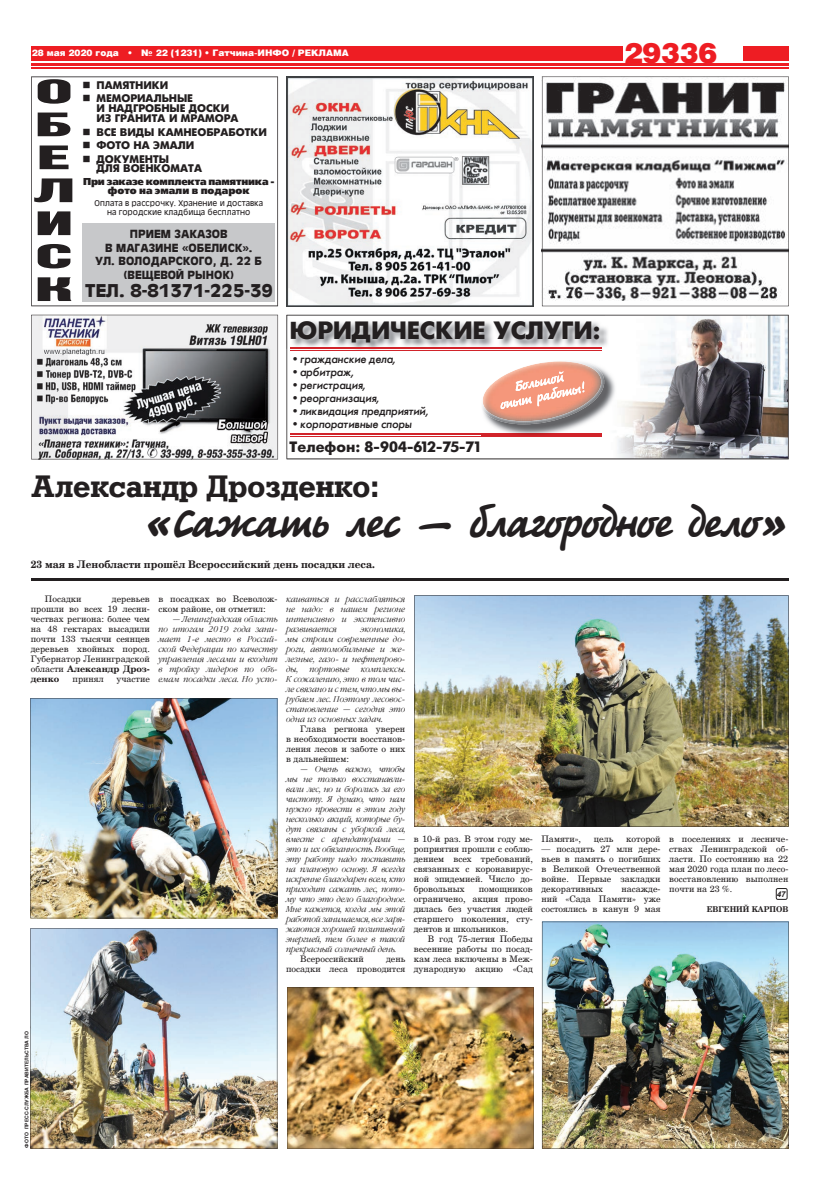
<style>
.page{position:relative;width:820px;height:1191px;background:#fff}
.page>*{position:absolute;margin:0;border:0;box-sizing:border-box;transform-origin:0 0}
.t1{font:40px "Tagir";color:#231f20}
.t2{font:32.9px/32.9px "Bastion X";color:#231f20;text-align:justify;scale:2.33 1}
.t3{font:700 30px "Rodeo";color:#231f20}
.t4{font:900 28px "Helios";color:#ee1d23}
.t5{font:700 24.9px "Gatchina";color:#231f20}
.t6{font:700 18px "Oliver New";color:#231f20}
.t7{font:700 14.9px "Gatchina";color:#231f20}
.t8{font:italic 12px "Gatchina";color:#231f20}
.t9{font:700 11.5px/13.5px "Oliver New";color:#231f20;text-align:center}
.t10{font:11px/13.5px "Gatchina X";color:#231f20}
.t11{font:700 10.5px "Handbook New 95";color:#231f20}
.t12{font:10px/9px "Force X";letter-spacing:-.02em;color:#231f20;text-align:center}
.t13{font:9px/10px "Handbook New";color:#231f20;text-align:justify}
.t14{font:italic 9px/10px "Handbook New";color:#231f20;text-align:justify}
.t15{font:900 9px "Helios";color:#fff}
.t16{font:8px/9px "Oliver New";color:#231f20;text-align:center}
.t17{font:700 8px "Handbook New 95";color:#231f20}
.t18{font:italic 700 8px "Arial";color:#231f20}
.t19{font:700 5px "Helios";color:#231f20}
.s1{font-style:normal}
.s2{font-weight:700}
</style>
<div class="page">
<div style="left:31px;top:46px;width:757px;height:14px;background:#ee1d23"></div>
<div style="left:623px;top:43px;width:119px;height:29px;background:#fff"></div>
<hr style="left:31px;top:64px;width:757px;height:2px;background:#ee1d23">
<hr style="left:31px;top:67px;width:757px;height:1px;background:#ee1d23">
<img style="left:286px;top:77px;width:247px;height:229px">
<svg style="left:31px;top:77px;width:247px;height:229px"></svg>
<svg style="left:286px;top:315px;width:502px;height:144px"></svg>
<svg style="left:31px;top:315px;width:247px;height:144px"></svg>
<svg style="left:541px;top:77px;width:247px;height:229px"></svg>
<img style="left:414px;top:595px;width:374px;height:231px">
<img style="left:287px;top:987px;width:246px;height:161px">
<img style="left:30px;top:698px;width:247px;height:220px">
<img style="left:30px;top:928px;width:247px;height:220px">
<img style="left:541px;top:921px;width:247px;height:227px">
<hr style="left:31px;top:578px;width:757px;height:2px;background:#231f20">
<svg style="left:775px;top:888px;width:12px;height:12px"></svg>
<svg style="left:83px;top:81px;width:7px;height:7px"></svg>
<svg style="left:83px;top:95px;width:7px;height:6px"></svg>
<svg style="left:83px;top:128px;width:7px;height:7px"></svg>
<svg style="left:83px;top:142px;width:7px;height:6px"></svg>
<svg style="left:83px;top:155px;width:7px;height:7px"></svg>
<p class="t15" style="left:32px;top:47px;width:318px">28 мая 2020 года • № 22 (1231) • Гатчина-ИНФО / РЕКЛАМА</p>
<h3 class="t4" style="left:623px;top:35px;width:95px">29336</h3>
<p class="t10" style="left:96px;top:78px;width:98px">ПАМЯТНИКИ<br>МЕМОРИАЛЬНЫЕ</p>
<p class="t10" style="left:96px;top:104px;width:144px;line-height:10px">И НАДГРОБНЫЕ ДОСКИ<br>ИЗ ГРАНИТА И МРАМОРА</p>
<p class="t10" style="left:96px;top:125px;width:172px">ВСЕ ВИДЫ КАМНЕОБРАБОТКИ<br>ФОТО НА ЭМАЛИ<br>ДОКУМЕНТЫ</p>
<p class="t10" style="left:96px;top:162px;width:107px">ДЛЯ ВОЕНКОМАТА</p>
<p class="t12" style="left:83px;top:177px;width:193px">При заказе комплекта памятника - фото на эмали в подарок</p>
<p class="t16" style="left:95px;top:199px;width:170px">Оплата в рассрочку. Хранение и доставка на городские кладбища бесплатно</p>
<p class="t9" style="left:96px;top:228px;width:168px">ПРИЕМ ЗАКАЗОВ<br>В МАГАЗИНЕ «ОБЕЛИСК».<br>УЛ. ВОЛОДАРСКОГО, Д. 22 Б (ВЕЩЕВОЙ РЫНОК)</p>
<h3 class="t6" style="left:85px;top:280px;width:190px">ТЕЛ. 8-81371-225-39</h3>
<h2 class="t2" style="left:33px;top:79px;width:20px">О Б Е Л И С К</h2>
<h3 class="t5" style="left:289px;top:316px;width:312px">ЮРИДИЧЕСКИЕ УСЛУГИ:</h3>
<h3 class="t8" style="left:291px;top:352px;width:106px"><span class="s1">•</span> гражданские дела,</h3>
<h3 class="t8" style="left:291px;top:365px;width:64px"><span class="s1">•</span> арбитраж,</h3>
<h3 class="t8" style="left:291px;top:378px;width:76px"><span class="s1">•</span> регистрация,</h3>
<h3 class="t8" style="left:291px;top:391px;width:90px"><span class="s1">•</span> реорганизация,</h3>
<h3 class="t8" style="left:291px;top:404px;width:139px"><span class="s1">•</span> ликвидация предприятий,</h3>
<h3 class="t8" style="left:291px;top:417px;width:122px"><span class="s1">•</span> корпоративные споры</h3>
<h3 class="t7" style="left:289px;top:438px;width:192px">Телефон: 8-904-612-75-71</h3>
<h3 class="t3" style="left:31px;top:468px;width:350px">Александр Дрозденко:</h3>
<h1 class="t1" style="left:144px;top:500px;width:645px">«Сажать лес — благородное дело»</h1>
<p class="t11" style="left:31px;top:558px;width:345px">23 мая в Ленобласти прошёл Всероссийский день посадки леса.</p>
<p class="t14" style="left:286px;top:594px;width:121px">каиваться и расслабляться не надо: в нашем регионе интенсивно и экстенсивно развивается</p>
<p class="t13" style="left:158px;top:594px;width:121px">в посадках во Всеволож&shy;ском районе, он отметил:</p>
<p class="t14" style="left:158px;top:614px;width:121px;text-indent:14px">— Ленинградская область по итогам 2019 года зани&shy;мает 1-е место в Россий&shy;ской Федерации по качеству управления лесами и входит в тройку лидеров по объ&shy;емам посадки леса. Но успо-</p>
<p class="t13" style="left:45px;top:594px;width:38px">Посадки</p>
<p class="t13" style="left:31px;top:594px;width:121px;text-indent:81px">деревьев прошли во всех 19 лесни&shy;чествах региона: более чем на 48 гектарах высадили почти 133 тысячи сеянцев деревьев хвойных пород.<br>Губернатор Ленинградской области <span class="s2">Александр Дроз&shy;денко</span></p>
<p class="t14" style="left:286px;top:624px;width:121px;text-indent:74px">экономика, мы строим современные до&shy;роги, автомобильные и же&shy;лезные, газо- и нефтепрово&shy;ды,</p>
<p class="t14" style="left:309px;top:664px;width:42px">портовые</p>
<p class="t14" style="left:286px;top:664px;width:121px;text-indent:75px">комплексы.<br>К сожалению, это в том чис&shy;ле связано и с тем, что мы вы&shy;рубаем лес. Поэтому лесовос&shy;становление — сегодня это одна из основных задач.</p>
<p class="t13" style="left:286px;top:723px;width:121px;text-indent:14px">Глава региона уверен в необходимости восстанов&shy;ления лесов и заботе о них в дальнейшем:</p>
<p class="t14" style="left:286px;top:764px;width:121px;text-indent:14px">— Очень важно, чтобы мы не только восстанавли&shy;вали лес, но и боролись за его чистоту. Я думаю, что нам нужно провести в этом году несколько акций, которые бу&shy;дут связаны с уборкой леса, вместе с арендаторами — это и их обязанность. Вообще, эту работу надо поставить на плановую основу. Я всегда искренне благодарен всем, кто приходит сажать лес, пото&shy;му что это дело благородное.<br>Мне кажется, когда мы этой работой занимаемся, все заря&shy;жаются хорошей позитивной энергией, тем более в такой прекрасный солнечный день.</p>
<p class="t13" style="left:300px;top:953px;width:65px">Всероссийский</p>
<p class="t13" style="left:72px;top:674px;width:33px">принял</p>
<p class="t13" style="left:116px;top:674px;width:35px">участие</p>
<p class="t13" style="left:286px;top:953px;width:121px;text-align:right">день<br>посадки леса проводится</p>
<p class="t13" style="left:413px;top:833px;width:121px">в 10-й раз. В этом году ме&shy;роприятия прошли с соблю&shy;дением всех требований, связанных с коронавирус&shy;ной эпидемией. Число до&shy;бровольных</p>
<p class="t13" style="left:413px;top:883px;width:121px;text-indent:65px">помощников ограничено, акция прово&shy;дилась без участия людей старшего поколения, сту&shy;дентов и школьников.</p>
<p class="t13" style="left:413px;top:933px;width:121px;text-indent:14px">В год 75-летия Победы весенние работы по посад&shy;кам леса включены в Меж&shy;дународную акцию «Сад</p>
<p class="t13" style="left:541px;top:833px;width:41px">Памяти»,</p>
<p class="t13" style="left:593px;top:833px;width:21px">цель</p>
<p class="t13" style="left:626px;top:833px;width:36px">которой</p>
<p class="t13" style="left:541px;top:843px;width:121px">— посадить 27 млн дере&shy;вьев в память о погибших в Великой Отечественной войне. Первые закладки декоративных</p>
<p class="t13" style="left:541px;top:883px;width:121px;text-indent:80px">насажде&shy;ний «Сада Памяти» уже состоялись в канун 9 мая</p>
<p class="t13" style="left:669px;top:833px;width:121px">в поселениях и лесниче&shy;ствах Ленинградской об&shy;ласти. По состоянию на 22 мая 2020 года план по лесо&shy;восстановлению выполнен почти на 23 %.</p>
<p class="t17" style="left:706px;top:904px;width:83px">ЕВГЕНИЙ КАРПОВ</p>
<p class="t18" style="left:776px;top:888px;width:10px">47</p>
<p class="t19" style="left:24px;top:1147px;width:118px;rotate:-90deg">ФОТО ПРЕСС-СЛУЖБА ПРАВИТЕЛЬСТВА ЛО</p>
</div>
